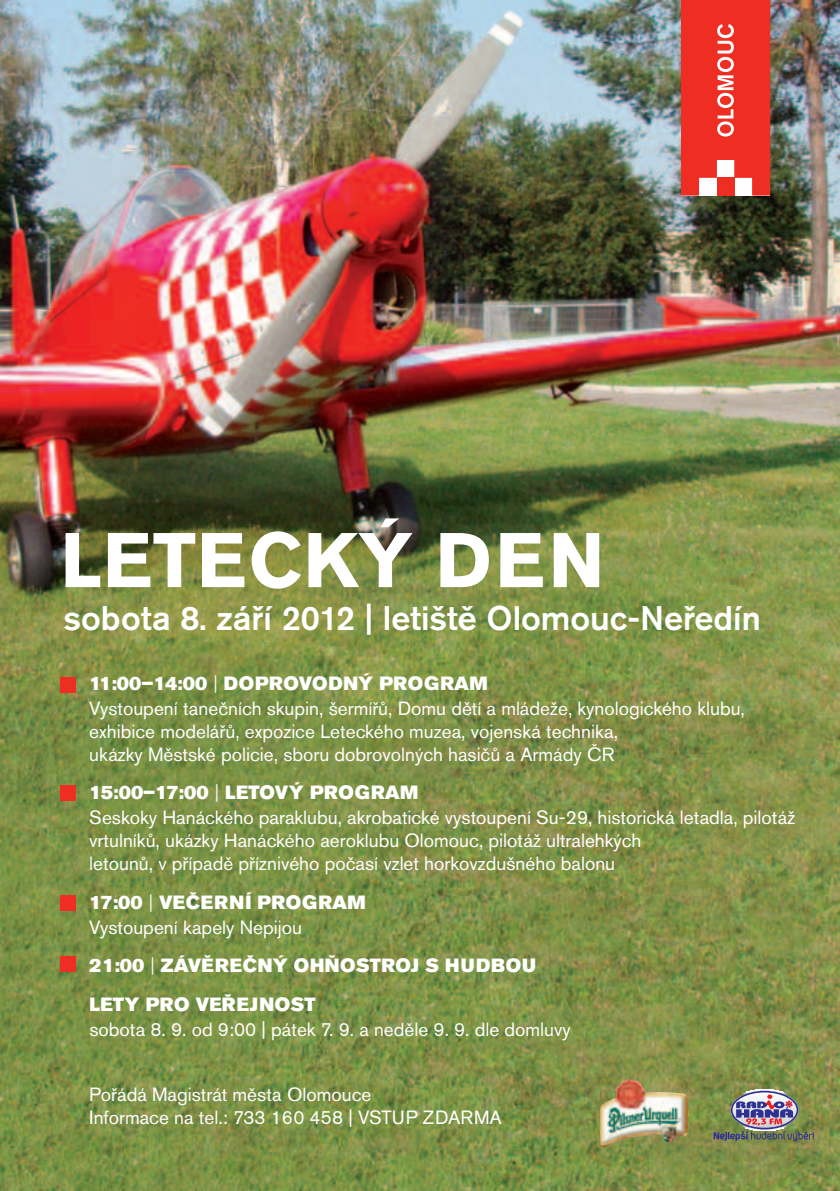
<style>
.page{position:relative;width:840px;height:1191px;background:#fff}
.page>*{position:absolute;margin:0;border:0;box-sizing:border-box;transform-origin:0 0}
.t1{font:700 76.6px "Akzidenz Grotesk Pro";letter-spacing:.01em;color:#fff}
.t2{font:500 33.8px "Akzidenz Grotesk Pro";color:#fff}
.t3{font:19px/22.8px "Akzidenz Grotesk Pro";color:#fff}
.t4{font:19px "Akzidenz Grotesk Pro Super";letter-spacing:.03em;color:#fff}
.t5{font:19px "Akzidenz Grotesk Pro Super";letter-spacing:.01em;color:#fff}
.s1{font-family:"Akzidenz Grotesk Pro";font-weight:300}
</style>
<div class="page">
<img style="left:0;top:0;width:839px;height:1191px">
<div style="left:60px;top:677px;width:16px;height:15px;background:#ee2e22"></div>
<div style="left:60px;top:784px;width:16px;height:16px;background:#ee2e22"></div>
<div style="left:60px;top:895px;width:16px;height:16px;background:#ee2e22"></div>
<div style="left:60px;top:956px;width:16px;height:16px;background:#ee2e22"></div>
<img style="left:713px;top:1089px;width:100px;height:52px">
<img style="left:599px;top:1079px;width:88px;height:67px">
<svg style="left:680px;top:0;width:89px;height:196px"></svg>
<h1 class="t1" style="left:60px;top:510px;width:545px">LETECKÝ DEN</h1>
<h2 class="t2" style="left:63px;top:596px;width:698px">sobota 8. září 2012 | letiště Olomouc-Neředín</h2>
<p class="t4" style="left:89px;top:671px;width:400px">11:00–14:00 <span class="s1">|</span> DOPROVODNÝ PROGRAM</p>
<p class="t3" style="left:89px;top:697px;width:656px">Vystoupení tanečních skupin, šermířů, Domu dětí a mládeže, kynologického klubu, exhibice modelářů, expozice Leteckého muzea, vojenská technika,<br>ukázky Městské policie, sboru dobrovolných hasičů a Armády ČR</p>
<p class="t5" style="left:89px;top:780px;width:330px">15:00–17:00 <span class="s1">|</span> LETOVÝ PROGRAM</p>
<p class="t3" style="left:89px;top:806px;width:707px">Seskoky Hanáckého paraklubu, akrobatické vystoupení Su-29, historická letadla, pilotáž vrtulníků, ukázky Hanáckého aeroklubu Olomouc, pilotáž ultralehkých<br>letounů, v případě příznivého počasí vzlet horkovzdušného balonu</p>
<p class="t4" style="left:89px;top:889px;width:278px">17:00 <span class="s1">|</span> VEČERNÍ PROGRAM</p>
<p class="t3" style="left:89px;top:915px;width:214px">Vystoupení kapely Nepijou</p>
<p class="t4" style="left:89px;top:953px;width:141px">21:00 <span class="s1">|</span> ZÁVĚREČNÝ</p>
<p class="t4" style="left:294px;top:953px;width:91px">OHŇOSTRO</p>
<p class="t4" style="left:411px;top:953px;width:125px">J S HUDBOU</p>
<p class="t4" style="left:89px;top:992px;width:228px">LETY PRO VEŘEJNOST</p>
<p class="t3" style="left:89px;top:1018px;width:482px">sobota 8. 9. od 9:00 | pátek 7. 9. a neděle 9. 9. dle domluvy</p>
<p class="t3" style="left:89px;top:1082px;width:414px">Pořádá Magistrát města Olomouce<br>Informace na tel.: 733 160 458 | VSTUP ZDARMA</p>
</div>
